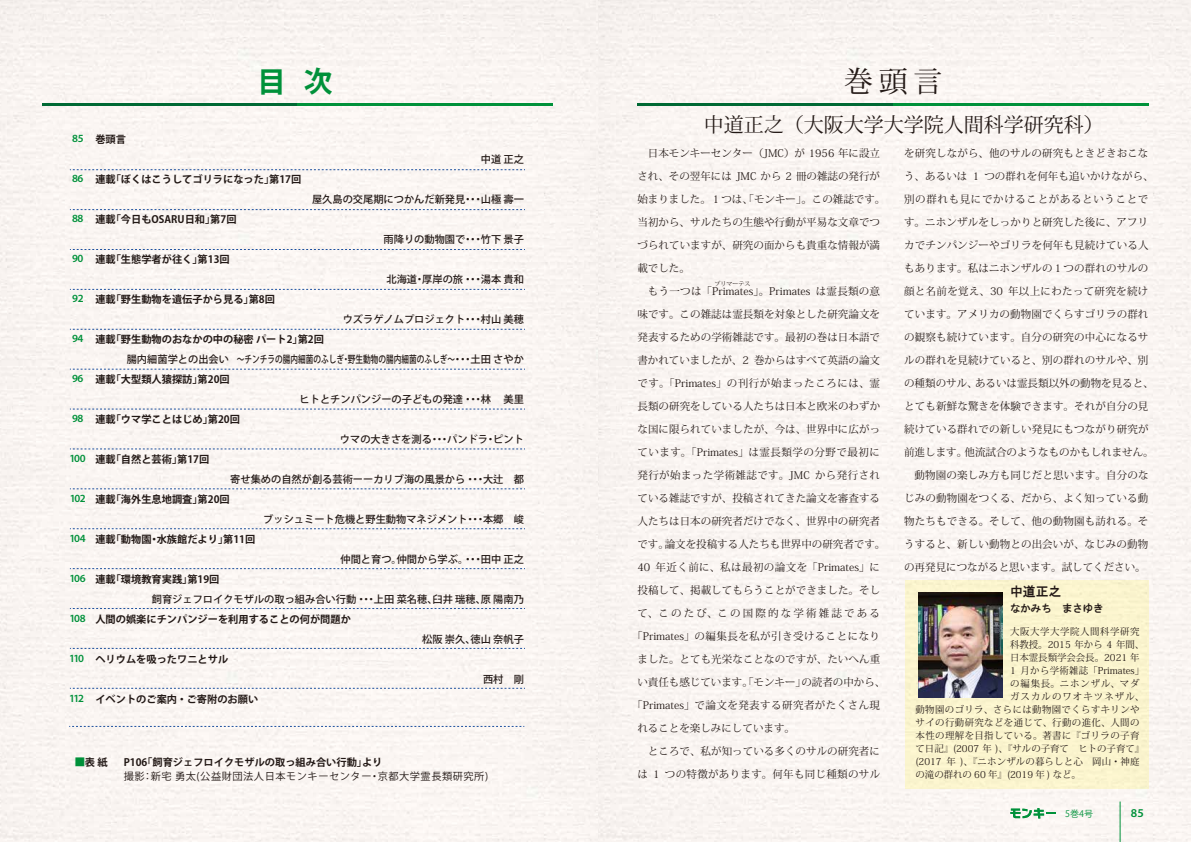
<style>
.page{position:relative;width:1191px;height:842px;background:#fff}
.page>*{position:absolute;margin:0;border:0;box-sizing:border-box;transform-origin:0 0}
.t1{font:28.8px "Koz Min Pr 6 N";color:#221815}
.t2{font:700 28.8px "Koz Go Pr 6 N";color:#00913a}
.t3{font:20px "Koz Min Pr 6 N";color:#221815}
.t4{font:13px "HGS Gothic E";color:#221815}
.t5{font:600 12px "Myriad Pro";color:#00913a}
.t6{font:600 11px "Myriad Pro";letter-spacing:-.04em;color:#00913a}
.t7{font:10.5px/23px "Koz Min Pr 6 N";letter-spacing:.005em;color:#221815}
.t8{font:10.5px "Koz Min Pr 6 N";letter-spacing:.04em;color:#221815}
.t9{font:10.5px "Koz Min Pr 6 N";letter-spacing:.055em;color:#221815}
.t10{font:10.5px "Koz Min Pr 6 N";letter-spacing:.045em;color:#221815}
.t11{font:10.5px "Koz Min Pr 6 N";letter-spacing:.03em;color:#221815}
.t12{font:10.5px "Koz Min Pr 6 N";letter-spacing:.205em;color:#221815}
.t13{font:10.5px "HGS Gothic E";color:#221815}
.t14{font:500 10.2px "Koz Go Pr 6 N";color:#221815}
.t15{font:700 10.2px "Koz Go Pr 6 N";color:#221815}
.t16{font:10.2px "Koz Go Pr 6 N";letter-spacing:.05em;color:#221815}
.t17{font:9.5px "Koz Min Pr 6 N";color:#221815}
.t18{font:9.5px "Koz Min Pr 6 N";letter-spacing:.04em;color:#221815}
.t19{font:9.5px "Koz Min Pr 6 N";letter-spacing:.02em;color:#221815}
.t20{font:9.5px "Koz Min Pr 6 N";letter-spacing:.065em;color:#221815}
.t21{font:9.5px "Koz Min Pr 6 N";letter-spacing:.095em;color:#221815}
.t22{font:9.5px "Koz Min Pr 6 N";letter-spacing:.115em;color:#221815}
.t23{font:9px "Koz Go Pr 6 N";color:#00913a}
.t24{font:6px "Koz Min Pr 6 N";color:#221815}
.s1{font-weight:400;font-size:11px;color:#00913a}
</style>
<div class="page">
<div style="left:597px;top:0;width:594px;height:842px;background:#faf5f2"></div>
<div style="left:0;top:0;width:597px;height:842px;background:#faf5f2"></div>
<div style="left:905px;top:580px;width:244px;height:208px;background:#fbf5ce"></div>
<img style="left:918px;top:593px;width:84px;height:104px">
<hr style="left:638px;top:104px;width:255px;height:2px;background:#006934">
<hr style="left:893px;top:104px;width:255px;height:2px;background:#00913a">
<hr style="left:42px;top:104px;width:255px;height:2px;background:#006934">
<hr style="left:297px;top:104px;width:255px;height:2px;background:#00913a">
<svg style="left:70px;top:209px;width:455px;height:1px"></svg>
<svg style="left:70px;top:170px;width:455px;height:1px"></svg>
<svg style="left:70px;top:369px;width:455px;height:1px"></svg>
<svg style="left:70px;top:289px;width:455px;height:1px"></svg>
<svg style="left:70px;top:449px;width:455px;height:1px"></svg>
<svg style="left:70px;top:489px;width:455px;height:1px"></svg>
<svg style="left:70px;top:608px;width:455px;height:1px"></svg>
<svg style="left:70px;top:648px;width:455px;height:1px"></svg>
<svg style="left:70px;top:688px;width:455px;height:1px"></svg>
<svg style="left:69px;top:726px;width:455px;height:1px"></svg>
<svg style="left:70px;top:409px;width:455px;height:1px"></svg>
<svg style="left:70px;top:249px;width:455px;height:1px"></svg>
<svg style="left:70px;top:529px;width:455px;height:1px"></svg>
<svg style="left:70px;top:568px;width:455px;height:1px"></svg>
<svg style="left:70px;top:329px;width:455px;height:1px"></svg>
<svg style="left:1010px;top:808px;width:45px;height:10px"></svg>
<hr style="left:1119px;top:801px;width:1px;height:41px;background:#00913a">
<h1 class="t2" style="left:257px;top:65px;width:77px">目 次</h1>
<p class="t6" style="left:72px;top:132px;width:13px">85</p>
<p class="t6" style="left:72px;top:172px;width:13px">86</p>
<p class="t6" style="left:72px;top:212px;width:13px">88</p>
<p class="t6" style="left:72px;top:252px;width:13px">90</p>
<p class="t6" style="left:72px;top:292px;width:13px">92</p>
<p class="t6" style="left:72px;top:332px;width:13px">94</p>
<p class="t6" style="left:72px;top:372px;width:13px">96</p>
<p class="t6" style="left:72px;top:412px;width:13px">98</p>
<p class="t6" style="left:70px;top:452px;width:18px">100</p>
<p class="t6" style="left:70px;top:492px;width:18px">102</p>
<p class="t6" style="left:70px;top:532px;width:18px">104</p>
<p class="t6" style="left:70px;top:572px;width:18px">106</p>
<p class="t6" style="left:70px;top:612px;width:18px">108</p>
<p class="t6" style="left:69px;top:652px;width:16px">110</p>
<p class="t6" style="left:69px;top:692px;width:16px">112</p>
<p class="t15" style="left:95px;top:134px;width:32px">巻頭言</p>
<p class="t15" style="left:95px;top:174px;width:207px">連載「ぼくはこうしてゴリラになった」第17回</p>
<p class="t15" style="left:95px;top:214px;width:143px">連載「今日もOSARU日和」第7回</p>
<p class="t15" style="left:95px;top:254px;width:136px">連載「生態学者が往く」第13回</p>
<p class="t15" style="left:95px;top:294px;width:181px">連載「野生動物を遺伝子から見る」第8回</p>
<p class="t15" style="left:95px;top:334px;width:230px">連載「野生動物のおなかの中の秘密 パート2」第2回</p>
<p class="t15" style="left:95px;top:374px;width:136px">連載「大型類人猿探訪」第20回</p>
<p class="t15" style="left:95px;top:414px;width:146px">連載「ウマ学ことはじめ」第20回</p>
<p class="t15" style="left:95px;top:454px;width:115px">連載「自然と芸術」第17回</p>
<p class="t15" style="left:95px;top:494px;width:136px">連載「海外生息地調査」第20回</p>
<p class="t15" style="left:95px;top:534px;width:161px">連載「動物園・水族館だより」第11回</p>
<p class="t15" style="left:95px;top:574px;width:126px">連載「環境教育実践」第19回</p>
<p class="t15" style="left:95px;top:614px;width:257px">人間の娯楽にチンパンジーを利用することの何が問題か</p>
<p class="t15" style="left:95px;top:654px;width:134px">ヘリウムを吸ったワニとサル</p>
<p class="t15" style="left:95px;top:694px;width:164px">イベントのご案内 ・ ご寄附のお願い</p>
<p class="t14" style="left:481px;top:154px;width:45px">中道 正之</p>
<p class="t14" style="left:312px;top:194px;width:213px">屋久島の交尾期につかんだ新発見・・・山極 壽一</p>
<p class="t14" style="left:384px;top:234px;width:142px">雨降りの動物園で・・・竹下 景子</p>
<p class="t14" style="left:386px;top:274px;width:139px">北海道・厚岸の旅 ・・・湯本 貴和</p>
<p class="t14" style="left:343px;top:314px;width:183px">ウズラゲノムプロジェクト・・・村山 美穂</p>
<p class="t14" style="left:127px;top:354px;width:399px">腸内細菌学との出会い　～チンチラの腸内細菌のふしぎ・野生動物の腸内細菌のふしぎ～・・・土田 さやか</p>
<p class="t14" style="left:299px;top:394px;width:226px">ヒトとチンパンジーの子どもの発達 ・・・林 　美里</p>
<p class="t14" style="left:340px;top:434px;width:185px">ウマの大きさを測る・・・パンドラ・ピント</p>
<p class="t14" style="left:230px;top:474px;width:295px">寄せ集めの自然が創る芸術ーーカリブ海の風景から ・・・大辻　都</p>
<p class="t14" style="left:263px;top:514px;width:262px">ブッシュミート危機と野生動物マネジメント・・・本郷　峻</p>
<p class="t14" style="left:340px;top:554px;width:185px">仲間と育つ。仲間から学ぶ。・・・田中 正之</p>
<p class="t14" style="left:152px;top:594px;width:373px">飼育ジェフロイクモザルの取っ組み合い行動 ・・・上田 菜名穂、臼井 瑞穂、原 陽南乃</p>
<p class="t14" style="left:422px;top:634px;width:103px">松阪 崇久、徳山 奈帆子</p>
<p class="t14" style="left:483px;top:674px;width:42px">西村　剛</p>
<p class="t15" style="left:74px;top:757px;width:35px"><span class="s1">■</span>表 紙</p>
<p class="t15" style="left:124px;top:756px;width:270px">P106「飼育ジェフロイクモザルの取っ組み合い行動」より　</p>
<p class="t16" style="left:124px;top:770px;width:366px">撮影：新宅 勇太(公益財団法人日本モンキーセンター・京都大学霊長類研究所)</p>
<h1 class="t1" style="left:844px;top:65px;width:100px">巻頭言</h1>
<h2 class="t3" style="left:704px;top:113px;width:401px">中道正之（大阪大学大学院人間科学研究科）</h2>
<p class="t7" style="left:637px;top:142px;width:244px">　日本モンキーセンター（JMC）が 1956 年に設立</p>
<p class="t7" style="left:637px;top:165px;width:244px">され、その翌年には JMC から 2 冊の雑誌の発行が</p>
<p class="t7" style="left:637px;top:188px;width:249px">始まりました。１つは、「モンキー」。この雑誌です。</p>
<p class="t7" style="left:637px;top:211px;width:244px">当初から、サルたちの生態や行動が平易な文章でつ</p>
<p class="t7" style="left:637px;top:234px;width:244px">づられていますが、研究の面からも貴重な情報が満</p>
<p class="t7" style="left:637px;top:257px;width:54px">載でした。</p>
<p class="t7" style="left:637px;top:280px;width:244px">　もう一つは「Primates」。Primates は霊長類の意</p>
<p class="t7" style="left:637px;top:303px;width:244px">味です。この雑誌は霊長類を対象とした研究論文を</p>
<p class="t7" style="left:637px;top:326px;width:244px">発表するための学術雑誌です。最初の巻は日本語で</p>
<p class="t7" style="left:637px;top:349px;width:244px">書かれていましたが、2 巻からはすべて英語の論文</p>
<p class="t9" style="left:637px;top:377px;width:244px">です。「Primates」の刊行が始まったころには、霊</p>
<p class="t7" style="left:637px;top:395px;width:244px">長類の研究をしている人たちは日本と欧米のわずか</p>
<p class="t7" style="left:637px;top:418px;width:244px">な国に限られていましたが、今は、世界中に広がっ</p>
<p class="t10" style="left:637px;top:446px;width:244px">ています。「Primates」は霊長類学の分野で最初に</p>
<p class="t8" style="left:637px;top:469px;width:244px">発行が始まった学術雑誌です。JMC から発行され</p>
<p class="t7" style="left:637px;top:487px;width:244px">ている雑誌ですが、投稿されてきた論文を審査する</p>
<p class="t7" style="left:637px;top:510px;width:244px">人たちは日本の研究者だけでなく、世界中の研究者</p>
<p class="t7" style="left:637px;top:533px;width:249px">です。論文を投稿する人たちも世界中の研究者です。</p>
<p class="t8" style="left:637px;top:561px;width:244px">40 年近く前に、私は最初の論文を「Primates」に</p>
<p class="t7" style="left:637px;top:579px;width:244px">投稿して、掲載してもらうことができました。そし</p>
<p class="t12" style="left:637px;top:607px;width:244px">て、このたび、この国際的な学術雑誌である</p>
<p class="t8" style="left:632px;top:630px;width:249px">「Primates」の編集長を私が引き受けることになり</p>
<p class="t7" style="left:637px;top:648px;width:244px">ました。とても光栄なことなのですが、たいへん重</p>
<p class="t7" style="left:637px;top:671px;width:249px">い責任も感じています。「モンキー」の読者の中から、</p>
<p class="t8" style="left:632px;top:699px;width:249px">「Primates」で論文を発表する研究者がたくさん現</p>
<p class="t7" style="left:637px;top:717px;width:159px">れることを楽しみにしています。</p>
<p class="t7" style="left:637px;top:740px;width:244px">　ところで、私が知っている多くのサルの研究者に</p>
<p class="t11" style="left:637px;top:768px;width:244px">は 1 つの特徴があります。何年も同じ種類のサル</p>
<p class="t24" style="left:714px;top:281px;width:37px">プリマーテス</p>
<p class="t7" style="left:904px;top:142px;width:251px">を研究しながら、他のサルの研究もときどきおこなう、あるいは 1 つの群れを何年も追いかけながら、別の群れも見にでかけることがあるということです。ニホンザルをしっかりと研究した後に、アフリカでチンパンジーやゴリラを何年も見続けている人もあります。私はニホンザルの１つの群れのサルの顔と名前を覚え、30 年以上にわたって研究を続けています。アメリカの動物園でくらすゴリラの群れの観察も続けています。自分の研究の中心になるサルの群れを見続けていると、別の群れのサルや、別の種類のサル、あるいは霊長類以外の動物を見ると、とても新鮮な驚きを体験できます。それが自分の見続けている群れでの新しい発見にもつながり研究が前進します。他流試合のようなものかもしれません。　動物園の楽しみ方も同じだと思います。自分のなじみの動物園をつくる、だから、よく知っている動物たちもできる。そして、他の動物園も訪れる。そうすると、新しい動物との出会いが、なじみの動物の再発見につながると思います。試してください。</p>
<p class="t4" style="left:1010px;top:585px;width:53px">中道正之</p>
<p class="t13" style="left:1010px;top:603px;width:95px">なかみち　まさゆき</p>
<p class="t20" style="left:1010px;top:627px;width:131px">大阪大学大学院人間科学研究</p>
<p class="t17" style="left:1010px;top:640px;width:136px">科教授。2015 年から 4 年間、</p>
<p class="t17" style="left:1010px;top:653px;width:131px">日本霊長類学会会長。2021 年</p>
<p class="t17" style="left:1010px;top:666px;width:136px">1 月から学術雑誌「Primates」</p>
<p class="t21" style="left:1010px;top:679px;width:131px">の編集長。ニホンザル、マダ</p>
<p class="t22" style="left:1010px;top:692px;width:136px">ガスカルのワオキツネザル、</p>
<p class="t18" style="left:915px;top:705px;width:225px">動物園のゴリラ、さらには動物園でくらすキリンや</p>
<p class="t18" style="left:915px;top:717px;width:225px">サイの行動研究などを通じて、行動の進化、人間の</p>
<p class="t18" style="left:915px;top:730px;width:225px">本性の理解を目指している。著書に『ゴリラの子育</p>
<p class="t17" style="left:915px;top:743px;width:230px">て日記』(2007 年 )、『サルの子育て　ヒトの子育て』</p>
<p class="t19" style="left:915px;top:756px;width:225px">(2017 年 )、『ニホンザルの暮らしと心　岡山・神庭</p>
<p class="t17" style="left:915px;top:769px;width:167px">の滝の群れの 60 年』(2019 年 ) など。</p>
<p class="t23" style="left:1065px;top:809px;width:29px">5巻4号</p>
<p class="t5" style="left:1131px;top:805px;width:14px">85</p>
</div>
